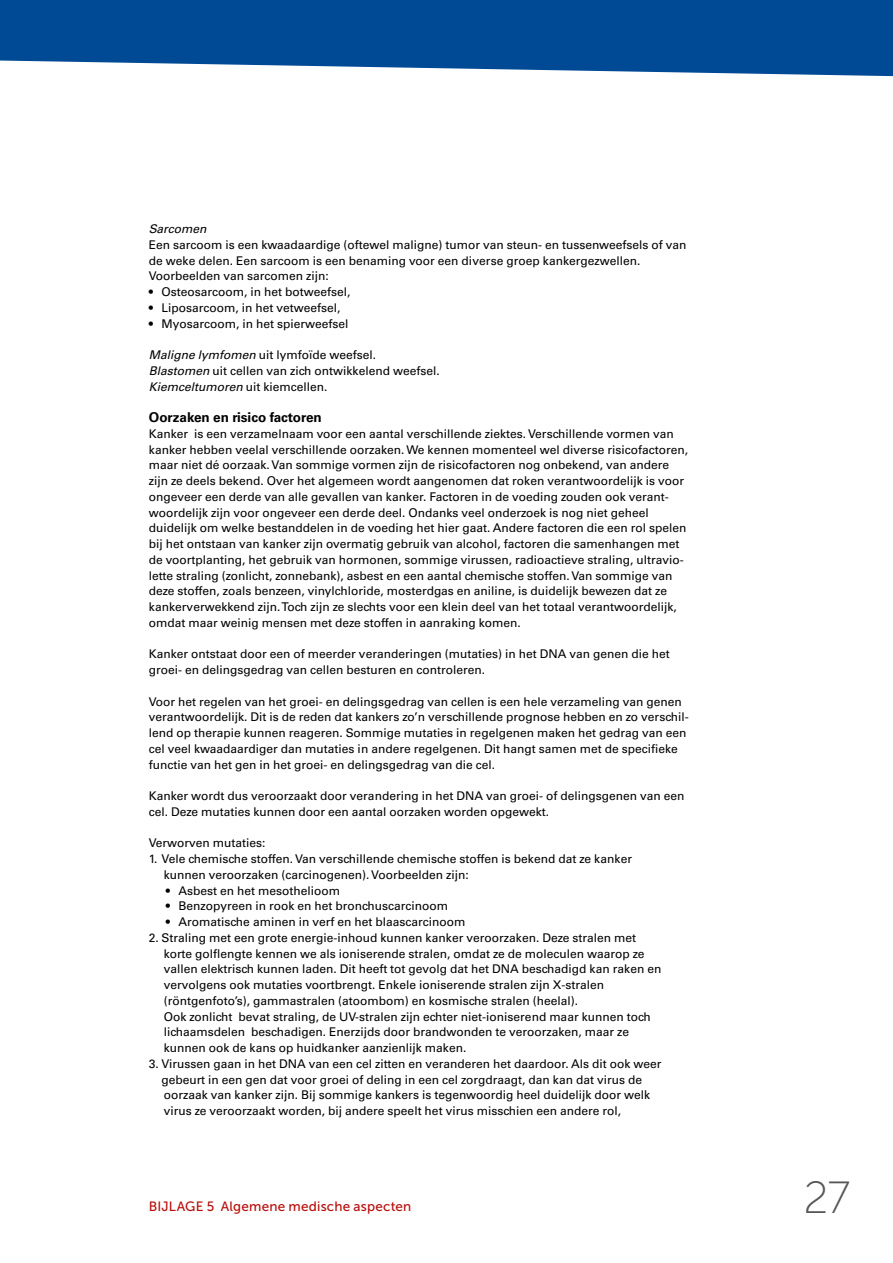
<style>
.page{position:relative;width:893px;height:1263px;background:#fff}
.page>*{position:absolute;margin:0;border:0;box-sizing:border-box;transform-origin:0 0}
.t1{font:45px "Museo Sans 100";color:#575756}
.t2{font:13.5px "Museo Sans 500";letter-spacing:.015em;color:#b70e0c}
.t3{font:700 13.5px "Univers LT";color:#000}
.t4{font:12px/15.8px "Univers LT";color:#000}
.t5{font:italic 12px "Univers LT";color:#000}
.s1{font-style:italic}
</style>
<div class="page">
<svg style="left:0;top:0;width:893px;height:76px;background:#195b9e"></svg>
<p class="t5" style="left:149px;top:222px;width:59px">Sarcomen</p>
<p class="t4" style="left:149px;top:237px;width:539px">Een sarcoom is een kwaadaardige (oftewel maligne) tumor van steun- en tussenweefsels of van de weke delen. Een sarcoom is een benaming voor een diverse groep kankergezwellen.<br>Voorbeelden van sarcomen zijn:</p>
<p class="t4" style="left:149px;top:284px;width:203px">• Osteosarcoom, in het botweefsel,</p>
<p class="t4" style="left:149px;top:300px;width:193px">• Liposarcoom, in het vetweefsel,</p>
<p class="t4" style="left:149px;top:316px;width:201px">• Myosarcoom, in het spierweefsel</p>
<p class="t4" style="left:149px;top:347px;width:293px"><span class="s1">Maligne lymfomen</span> uit lymfoïde weefsel.<br><span class="s1">Blastomen</span> uit cellen van zich ontwikkelend weefsel.<br><span class="s1">Kiemceltumoren</span> uit kiemcellen.</p>
<p class="t3" style="left:149px;top:409px;width:174px">Oorzaken en risico factoren</p>
<p class="t4" style="left:149px;top:426px;width:541px">Kanker is een verzamelnaam voor een aantal verschillende ziektes. Verschillende vormen van kanker hebben veelal verschillende oorzaken. We kennen momenteel wel diverse risicofactoren, maar niet dé oorzaak. Van sommige vormen zijn de risicofactoren nog onbekend, van andere zijn ze deels bekend. Over het algemeen wordt aangenomen dat roken verantwoordelijk is voor ongeveer een derde van alle gevallen van kanker. Factoren in de voeding zouden ook verant&shy;woordelijk zijn voor ongeveer een derde deel. Ondanks veel onderzoek is nog niet geheel duidelijk om welke bestanddelen in de voeding het hier gaat. Andere factoren die een rol spelen bij het ontstaan van kanker zijn overmatig gebruik van alcohol, factoren die samenhangen met de voortplanting, het gebruik van hormonen, sommige virussen, radioactieve straling, ultravio&shy;lette straling (zonlicht, zonnebank), asbest en een aantal chemische stoffen. Van sommige van deze stoffen, zoals benzeen, vinylchloride, mosterdgas en aniline, is duidelijk bewezen dat ze kankerverwekkend zijn. Toch zijn ze slechts voor een klein deel van het totaal verantwoordelijk, omdat maar weinig mensen met deze stoffen in aanraking komen.</p>
<p class="t4" style="left:149px;top:646px;width:522px">Kanker ontstaat door een of meerder veranderingen (mutaties) in het DNA van genen die het groei- en delingsgedrag van cellen besturen en controleren.</p>
<p class="t4" style="left:149px;top:694px;width:541px">Voor het regelen van het groei- en delingsgedrag van cellen is een hele verzameling van genen verantwoordelijk. Dit is de reden dat kankers zo’n verschillende prognose hebben en zo verschil&shy;lend op therapie kunnen reageren. Sommige mutaties in regelgenen maken het gedrag van een cel veel kwaadaardiger dan mutaties in andere regelgenen. Dit hangt samen met de specifieke functie van het gen in het groei- en delingsgedrag van die cel.</p>
<p class="t4" style="left:149px;top:788px;width:537px">Kanker wordt dus veroorzaakt door verandering in het DNA van groei- of delingsgenen van een cel. Deze mutaties kunnen door een aantal oorzaken worden opgewekt.</p>
<p class="t4" style="left:149px;top:835px;width:118px">Verworven mutaties:</p>
<p class="t4" style="left:164px;top:851px;width:470px;text-indent:-15px">1. Vele chemische stoffen. Van verschillende chemische stoffen is bekend dat ze kanker kunnen veroorzaken (carcinogenen). Voorbeelden zijn:</p>
<p class="t4" style="left:166px;top:882px;width:176px">• Asbest en het mesothelioom</p>
<p class="t4" style="left:166px;top:898px;width:284px">• Benzopyreen in rook en het bronchuscarcinoom</p>
<p class="t4" style="left:166px;top:914px;width:301px">• Aromatische aminen in verf en het blaascarcinoom</p>
<p class="t4" style="left:164px;top:930px;width:499px;text-indent:-15px">2. Straling met een grote energie-inhoud kunnen kanker veroorzaken. Deze stralen met korte golflengte kennen we als ioniserende stralen, omdat ze de moleculen waarop ze vallen elektrisch kunnen laden. Dit heeft tot gevolg dat het DNA beschadigd kan raken en vervolgens ook mutaties voortbrengt. Enkele ioniserende stralen zijn X-stralen (röntgenfoto’s), gammastralen (atoombom) en kosmische stralen (heelal).<br>Ook zonlicht bevat straling, de UV-stralen zijn echter niet-ioniserend maar kunnen toch lichaamsdelen beschadigen. Enerzijds door brandwonden te veroorzaken, maar ze kunnen ook de kans op huidkanker aanzienlijk maken.</p>
<p class="t4" style="left:162px;top:1056px;width:501px;text-indent:-13px">3. Virussen gaan in het DNA van een cel zitten en veranderen het daardoor. Als dit ook weer gebeurt in een gen dat voor groei of deling in een cel zorgdraagt, dan kan dat virus de oorzaak van kanker zijn. Bij sommige kankers is tegenwoordig heel duidelijk door welk virus ze veroorzaakt worden, bij andere speelt het virus misschien een andere rol,</p>
<p class="t2" style="left:149px;top:1199px;width:264px">BIJLAGE 5 Algemene medische aspecten</p>
<h1 class="t1" style="left:804px;top:1173px;width:48px">27</h1>
</div>
